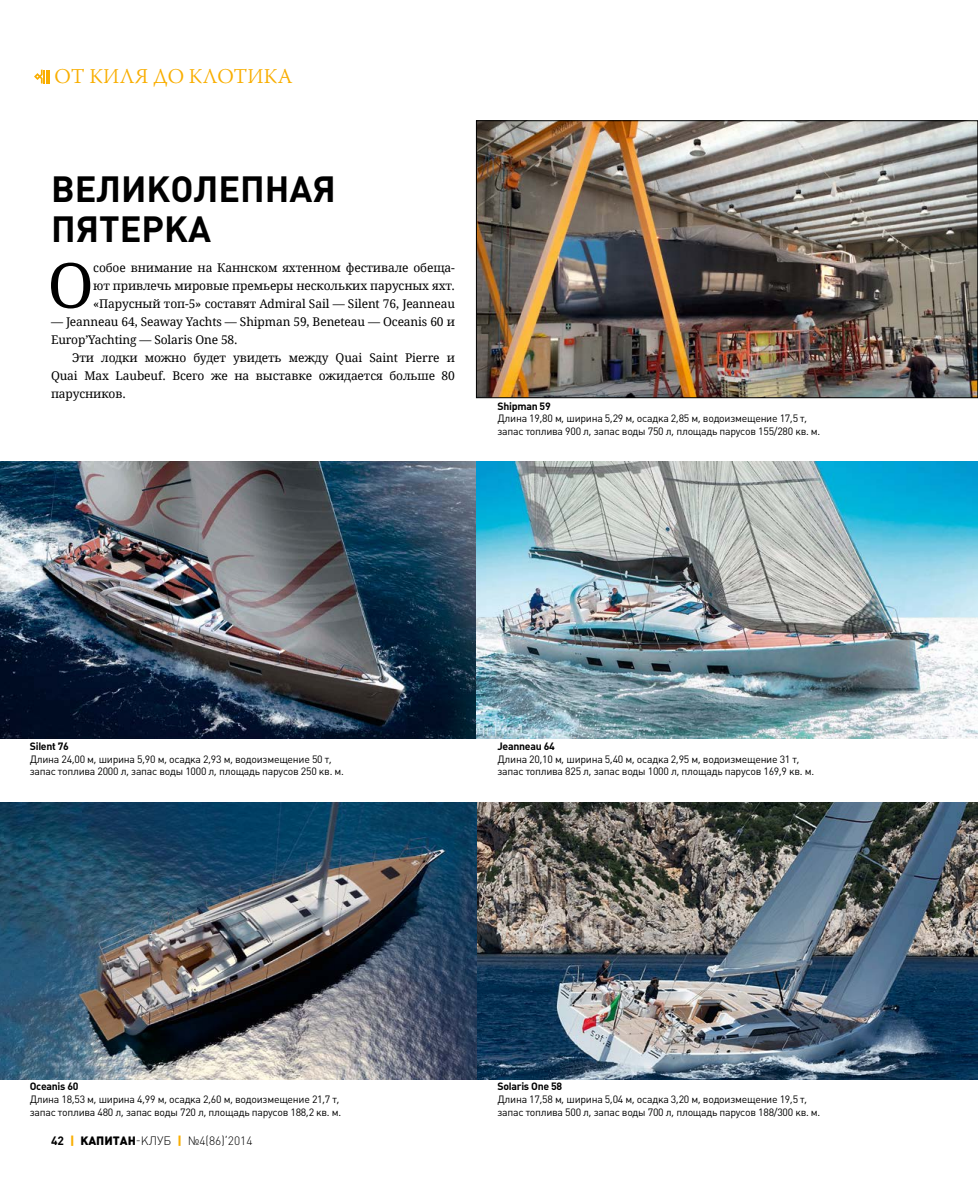
<style>
.page{position:relative;width:978px;height:1191px;background:#fff}
.page>*{position:absolute;margin:0;border:0;box-sizing:border-box;transform-origin:0 0}
.t1{font:62.4px "Droid Serif";color:#000}
.t2{font:700 36px/40.5px "Plumb";color:#000}
.t3{font:300 21px "Warnock Pro";letter-spacing:.005em;color:#f9ae00}
.t4{font:12px/18px "Droid Serif";letter-spacing:-.01em;color:#000;text-align:justify}
.t5{font:300 12px "Plumb";color:#000}
.t6{font:10.5px/12.6px "Plumb";letter-spacing:-.025em;color:#000}
.t7{font:700 10.5px "Plumb";letter-spacing:-.025em;color:#000}
.s1{font-weight:700}
.s2{font-weight:900;color:#f9ae00}
.s3{font-family:"Plumb Soft";font-weight:900}
</style>
<div class="page">
<svg style="left:34px;top:70px;width:16px;height:13px"></svg>
<img style="left:0;top:461px;width:978px;height:277px">
<img style="left:0;top:802px;width:978px;height:277px">
<img style="left:478px;top:122px;width:498px;height:274px">
<div style="left:476px;top:120px;width:502px;height:278px;border:1px solid #000"></div>
<h3 class="t3" style="left:55px;top:64px;width:239px">ОТ КИЛЯ ДО КЛОТИКА</h3>
<h2 class="t2" style="left:51px;top:168px;width:286px">ВЕЛИКОЛЕПНАЯ<br>ПЯТЕРКА</h2>
<h1 class="t1" style="left:48px;top:247px;width:48px">О</h1>
<p class="t4" style="left:93px;top:259px;width:363px">собое внимание на Каннском яхтенном фестивале обеща&shy;ют привлечь мировые премьеры нескольких парусных яхт. «Парусный топ-5» составят Admiral Sail — Silent 76, Jeanneau</p>
<p class="t4" style="left:51px;top:313px;width:405px">— Jeanneau 64, Seaway Yachts — Shipman 59, Beneteau — Oceanis 60 и<br>EuropʼYachting — Solaris One 58.</p>
<p class="t4" style="left:51px;top:349px;width:405px;text-indent:21px">Эти лодки можно будет увидеть между Quai Saint Pierre и Quai Max Laubeuf. Всего же на выставке ожидается больше 80 парусников.</p>
<p class="t7" style="left:497px;top:400px;width:55px">Shipman 59</p>
<p class="t6" style="left:497px;top:412px;width:324px">Длина 19,80 м, ширина 5,29 м, осадка 2,85 м, водоизмещение 17,5 т, запас топлива 900 л, запас воды 750 л, площадь парусов 155/280 кв. м.</p>
<p class="t7" style="left:30px;top:740px;width:41px">Silent 76</p>
<p class="t6" style="left:30px;top:753px;width:316px">Длина 24,00 м, ширина 5,90 м, осадка 2,93 м, водоизмещение 50 т, запас топлива 2000 л, запас воды 1000 л, площадь парусов 250 кв. м.</p>
<p class="t7" style="left:30px;top:1080px;width:50px">Oceanis 60</p>
<p class="t6" style="left:30px;top:1093px;width:313px">Длина 18,53 м, ширина 4,99 м, осадка 2,60 м, водоизмещение 21,7 т, запас топлива 480 л, запас воды 720 л, площадь парусов 188,2 кв. м.</p>
<p class="t5" style="left:51px;top:1133px;width:203px"><span class="s1">42</span> <span class="s2">|</span> <span class="s3">КАПИТАН</span>-КЛУБ <span class="s2">|</span> №4(86)’2014</p>
<p class="t7" style="left:497px;top:740px;width:59px">Jeanneau 64</p>
<p class="t6" style="left:497px;top:753px;width:318px">Длина 20,10 м, ширина 5,40 м, осадка 2,95 м, водоизмещение 31 т, запас топлива 825 л, запас воды 1000 л, площадь парусов 169,9 кв. м.</p>
<p class="t7" style="left:497px;top:1080px;width:66px">Solaris One 58</p>
<p class="t6" style="left:497px;top:1093px;width:324px">Длина 17,58 м, ширина 5,04 м, осадка 3,20 м, водоизмещение 19,5 т, запас топлива 500 л, запас воды 700 л, площадь парусов 188/300 кв. м.</p>
</div>
